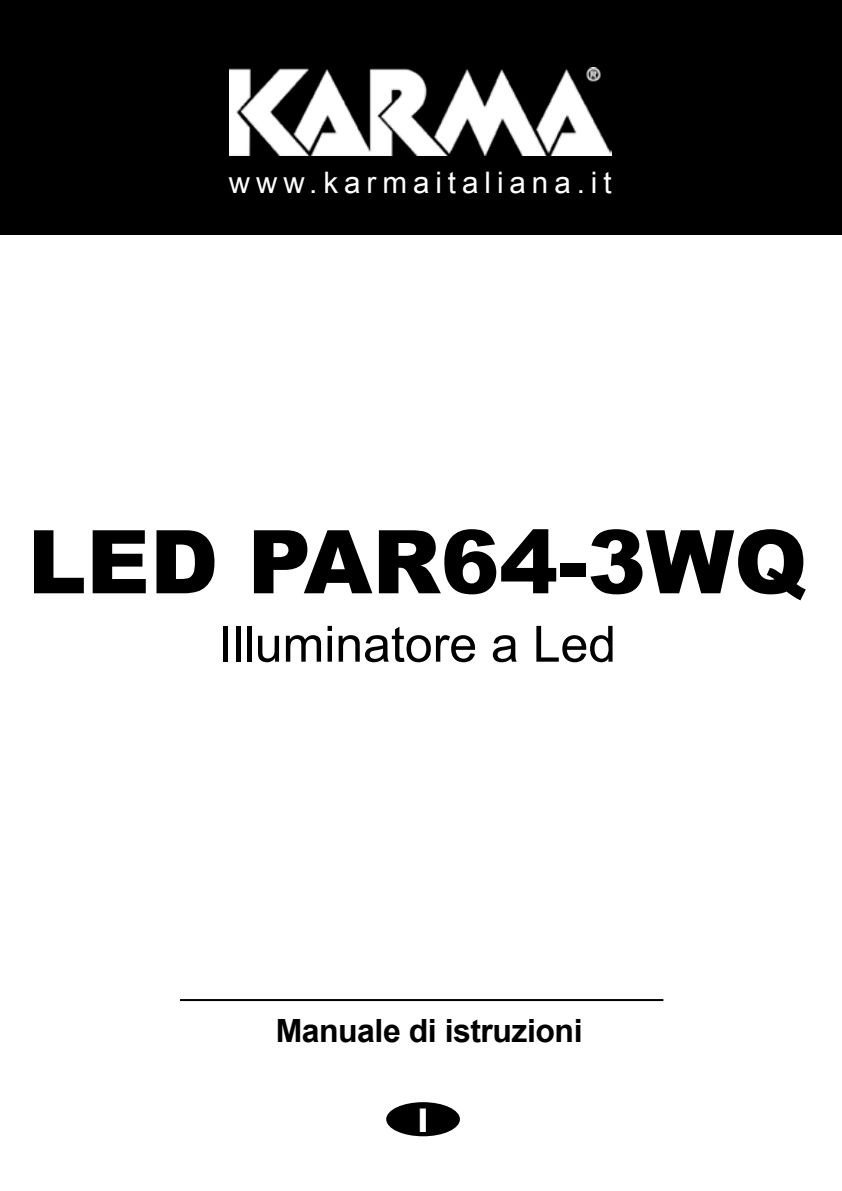
<style>
.page{position:relative;width:842px;height:1191px;background:#fff}
.page>*{position:absolute;margin:0;border:0;box-sizing:border-box;transform-origin:0 0}
.t1{font:900 88px "Arial";color:#000}
.t2{font:50px "Arial";color:#000}
.t3{font:700 32px "Arial";letter-spacing:-.015em;color:#000}
.t4{font:29.6px "Arial";letter-spacing:.2em;color:#fff}
.t5{font:29.4px "Impact";color:#fff}
</style>
<div class="page">
<div style="left:0;top:0;width:842px;height:234px;background:#000"></div>
<div style="left:386px;top:1102px;width:74px;height:34px;background:#000;border-radius:50%"></div>
<img style="left:229px;top:68px;width:382px;height:87px">
<hr style="left:180px;top:999px;width:483px;height:2px;background:#000">
<p class="t4" style="left:229px;top:164px;width:384px">www.karmaitaliana.it</p>
<h1 class="t1" style="left:28px;top:498px;width:781px">LED PAR64-3WQ</h1>
<h2 class="t2" style="left:219px;top:611px;width:399px">Illuminatore a Led</h2>
<p class="t3" style="left:276px;top:1009px;width:308px">Manuale di istruzioni</p>
<p class="t5" style="left:419px;top:1097px;width:10px">I</p>
</div>
